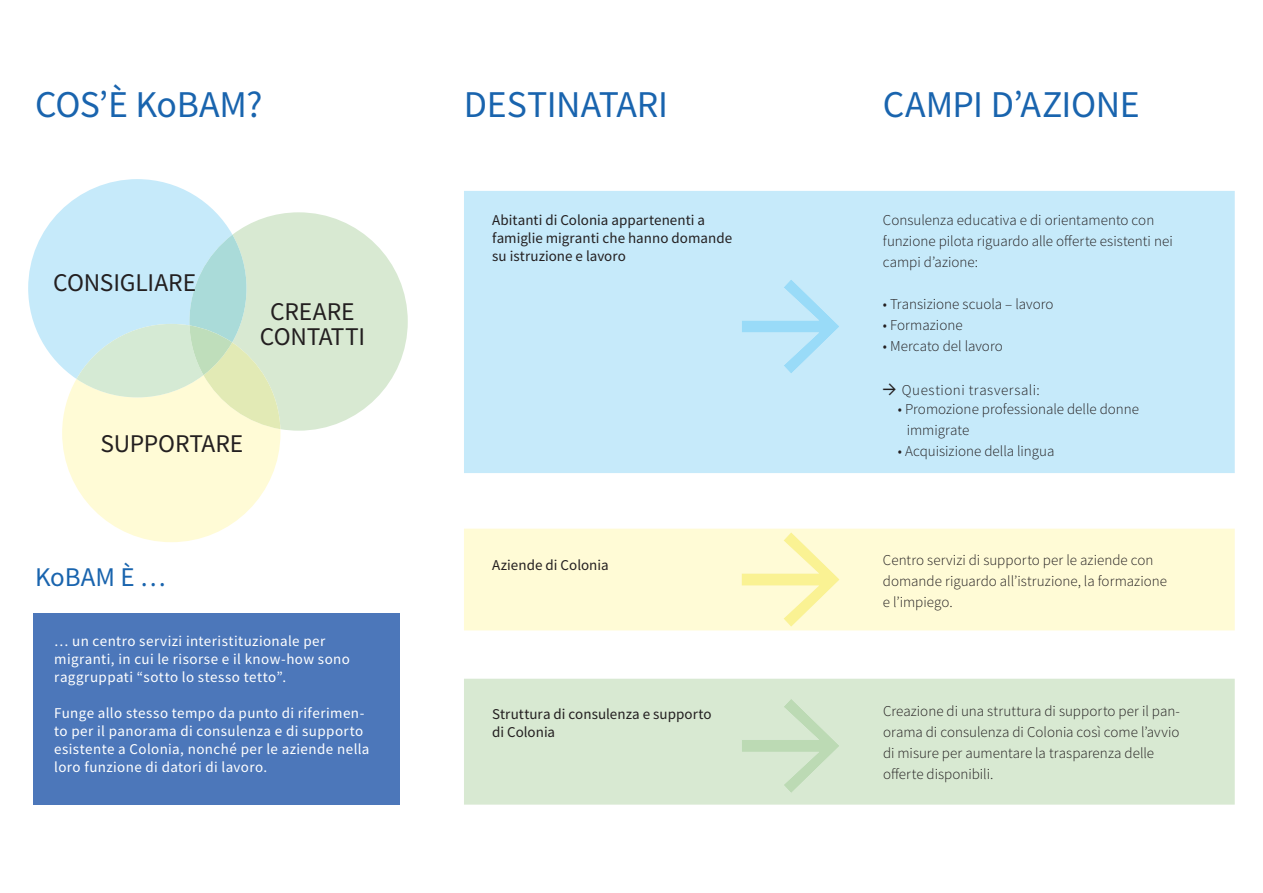
<style>
.page{position:relative;width:1263px;height:893px;background:#fff}
.page>*{position:absolute;margin:0;border:0;box-sizing:border-box;transform-origin:0 0}
.t1{font:37.8px "Source Sans Pro";letter-spacing:-.01em;color:#1964ae}
.t2{font:27px "Source Sans Pro";color:#1964ae}
.t3{font:25.5px/25.5px "Source Sans Pro";letter-spacing:-.005em;color:#231f20;text-align:center}
.t4{font:300 15px/21px "Source Sans Pro";color:#231f20}
.t5{font:15px/18px "Source Sans Pro";letter-spacing:.025em;color:#fff}
.t6{font:15px/18px "Source Sans Pro";color:#231f20}
.t7{font:300 15px "Source Sans Pro";letter-spacing:.035em;color:#231f20}
.s1{font-weight:400;font-style:italic;font-size:22.5px}
</style>
<div class="page">
<div style="left:464px;top:529px;width:771px;height:101px;background:#fffbd6"></div>
<div style="left:33px;top:613px;width:367px;height:192px;background:#4c77ba"></div>
<div style="left:464px;top:191px;width:771px;height:282px;background:#c6eafa"></div>
<div style="left:464px;top:679px;width:771px;height:126px;background:#d8e9d2"></div>
<svg style="left:28px;top:179px;width:380px;height:363px"></svg>
<svg style="left:742px;top:532px;width:97px;height:95px;background:#fdf8c5"></svg>
<svg style="left:742px;top:279px;width:97px;height:95px;background:#bbe6f9"></svg>
<svg style="left:742px;top:699px;width:97px;height:94px;background:#d1e5ca"></svg>
<h1 class="t1" style="left:35px;top:80px;width:229px">COS’È KoBAM?</h1>
<h1 class="t1" style="left:464px;top:80px;width:206px">DESTINATARI</h1>
<h1 class="t1" style="left:883px;top:80px;width:258px">CAMPI D’AZIONE</h1>
<h3 class="t3" style="left:53px;top:270px;width:144px">CONSIGLIARE</h3>
<h3 class="t3" style="left:260px;top:298px;width:107px">CREARE<br>CONTATTI</h3>
<h3 class="t3" style="left:100px;top:431px;width:144px">SUPPORTARE</h3>
<h2 class="t2" style="left:35px;top:560px;width:132px">KoBAM È …</h2>
<p class="t5" style="left:54px;top:632px;width:297px">… un centro servizi interistituzionale per migranti, in cui le risorse e il know-how sono raggruppati “sotto lo stesso tetto”.</p>
<p class="t5" style="left:54px;top:704px;width:317px">Funge allo stesso tempo da punto di riferimen&shy;to per il panorama di consulenza e di supporto esistente a Colonia, nonché per le aziende nella loro funzione di datori di lavoro.</p>
<p class="t6" style="left:492px;top:211px;width:241px">Abitanti di Colonia appartenenti a famiglie migranti che hanno domande su istruzione e lavoro</p>
<p class="t4" style="left:883px;top:210px;width:291px">Consulenza educativa e di orientamento con funzione pilota riguardo alle offerte esistenti nei campi d’azione:</p>
<p class="t4" style="left:883px;top:294px;width:172px">• Transizione scuola – lavoro</p>
<p class="t4" style="left:883px;top:315px;width:81px">• Formazione</p>
<p class="t4" style="left:883px;top:336px;width:121px">• Mercato del lavoro</p>
<p class="t7" style="left:883px;top:381px;width:158px"><span class="s1">→</span> Questioni trasversali:</p>
<p class="t4" style="left:907px;top:399px;width:234px;text-indent:-9px">• Promozione professionale delle donne immigrate</p>
<p class="t4" style="left:898px;top:441px;width:158px">• Acquisizione della lingua</p>
<p class="t6" style="left:492px;top:556px;width:118px">Aziende di Colonia</p>
<p class="t6" style="left:492px;top:705px;width:221px">Struttura di consulenza e supporto di Colonia</p>
<p class="t4" style="left:883px;top:549px;width:286px">Centro servizi di supporto per le aziende con domande riguardo all’istruzione, la formazione e l’impiego.</p>
<p class="t4" style="left:883px;top:701px;width:299px">Creazione di una struttura di supporto per il pan&shy;orama di consulenza di Colonia così come l’avvio di misure per aumentare la trasparenza delle offerte disponibili.</p>
</div>
